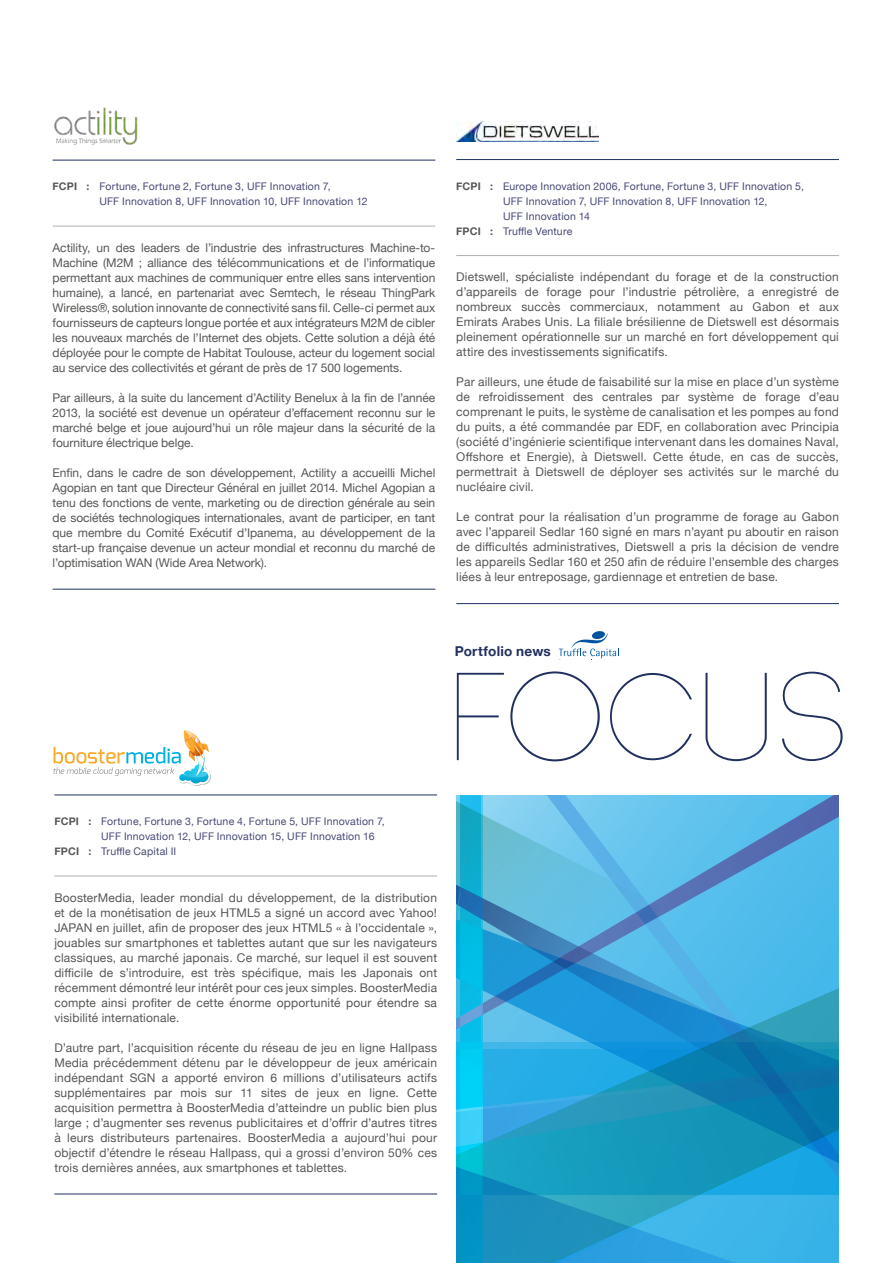
<style>
.page{position:relative;width:893px;height:1263px;background:#fff}
.page>*{position:absolute;margin:0;border:0;box-sizing:border-box;transform-origin:0 0}
.t1{font:300 124.95px "Code";letter-spacing:.03em;color:#21305f}
.t2{font:700 13.65px "Helvetica Neue";letter-spacing:.015em;color:#21305f}
.t3{font:12px/15px "Helvetica Neue";letter-spacing:.01em;color:#575756;text-align:justify}
.t4{font:10.5px/15px "Helvetica Neue";letter-spacing:.02em;color:#484a77}
.s1{font-weight:700;color:#575756}
</style>
<div class="page">
<svg style="left:559px;top:631px;width:60px;height:27px"></svg>
<hr style="left:53px;top:160px;width:382px;height:1px;background:#21305f">
<hr style="left:53px;top:226px;width:382px;height:1px;background:#b0b0b0">
<hr style="left:53px;top:589px;width:382px;height:1px;background:#21305f">
<img style="left:54px;top:107px;width:84px;height:38px">
<hr style="left:456px;top:159px;width:383px;height:1px;background:#21305f">
<hr style="left:456px;top:255px;width:383px;height:1px;background:#b0b0b0">
<hr style="left:456px;top:603px;width:383px;height:1px;background:#21305f">
<img style="left:457px;top:121px;width:142px;height:20px">
<svg style="left:53px;top:730px;width:158px;height:56px"></svg>
<hr style="left:54px;top:794px;width:383px;height:1px;background:#21305f">
<hr style="left:54px;top:875px;width:383px;height:1px;background:#b0b0b0">
<hr style="left:54px;top:1193px;width:383px;height:1px;background:#21305f">
<svg style="left:456px;top:796px;width:383px;height:309px"></svg>
<svg style="left:456px;top:1105px;width:383px;height:158px"></svg>
<p class="t4" style="left:99px;top:180px;width:270px;text-indent:-47px"><span class="s1">FCPI :</span> Fortune, Fortune 2, Fortune 3, UFF Innovation 7,<br>UFF Innovation 8, UFF Innovation 10, UFF Innovation 12</p>
<p class="t3" style="left:53px;top:241px;width:384px">Actility, un des leaders de l’industrie des infrastructures Machine-to-Machine (M2M ; alliance des télécommunications et de l’informatique permettant aux machines de communiquer entre elles sans intervention humaine), a lancé, en partenariat avec Semtech, le réseau ThingPark Wireless®, solution innovante de connectivité sans fil. Celle-ci permet aux fournisseurs de capteurs longue portée et aux intégrateurs M2M de cibler les nouveaux marchés de l’Internet des objets. Cette solution a déjà été déployée pour le compte de Habitat Toulouse, acteur du logement social au service des collectivités et gérant de près de 17 500 logements.</p>
<p class="t3" style="left:53px;top:391px;width:384px">Par ailleurs, à la suite du lancement d’Actility Benelux à la fin de l’année 2013, la société est devenue un opérateur d’effacement reconnu sur le marché belge et joue aujourd’hui un rôle majeur dans la sécurité de la fourniture électrique belge.</p>
<p class="t3" style="left:53px;top:466px;width:384px">Enfin, dans le cadre de son développement, Actility a accueilli Michel Agopian en tant que Directeur Général en juillet 2014. Michel Agopian a tenu des fonctions de vente, marketing ou de direction générale au sein de sociétés technologiques internationales, avant de participer, en tant que membre du Comité Exécutif d’Ipanema, au développement de la start-up française devenue un acteur mondial et reconnu du marché de l’optimisation WAN (Wide Area Network).</p>
<p class="t4" style="left:503px;top:179px;width:303px;text-indent:-47px"><span class="s1">FCPI :</span> Europe Innovation 2006, Fortune, Fortune 3, UFF Innovation 5,<br>UFF Innovation 7, UFF Innovation 8, UFF Innovation 12,<br>UFF Innovation 14</p>
<p class="t4" style="left:456px;top:224px;width:118px"><span class="s1">FPCI :</span> Truffle Venture</p>
<p class="t3" style="left:456px;top:270px;width:384px">Dietswell, spécialiste indépendant du forage et de la construction d’appareils de forage pour l’industrie pétrolière, a enregistré de nombreux succès commerciaux, notamment au Gabon et aux Emirats Arabes Unis. La filiale brésilienne de Dietswell est désormais pleinement opérationnelle sur un marché en fort développement qui attire des investissements significatifs.</p>
<p class="t3" style="left:456px;top:375px;width:384px">Par ailleurs, une étude de faisabilité sur la mise en place d’un système de refroidissement des centrales par système de forage d’eau comprenant le puits, le système de canalisation et les pompes au fond du puits, a été commandée par EDF, en collaboration avec Principia (société d’ingénierie scientifique intervenant dans les domaines Naval, Offshore et Energie), à Dietswell. Cette étude, en cas de succès, permettrait à Dietswell de déployer ses activités sur le marché du nucléaire civil.</p>
<p class="t3" style="left:456px;top:510px;width:384px">Le contrat pour la réalisation d’un programme de forage au Gabon avec l’appareil Sedlar 160 signé en mars n’ayant pu aboutir en raison de difficultés administratives, Dietswell a pris la décision de vendre les appareils Sedlar 160 et 250 afin de réduire l’ensemble des charges liées à leur entreposage, gardiennage et entretien de base.</p>
<p class="t2" style="left:455px;top:640px;width:98px">Portfolio news</p>
<p class="t1" style="left:451px;top:655px;width:397px">FOCUS</p>
<p class="t4" style="left:101px;top:815px;width:285px;text-indent:-47px"><span class="s1">FCPI :</span> Fortune, Fortune 3, Fortune 4, Fortune 5, UFF Innovation 7,<br>UFF Innovation 12, UFF Innovation 15, UFF Innovation 16</p>
<p class="t4" style="left:54px;top:845px;width:123px"><span class="s1">FPCI :</span> Truffle Capital II</p>
<p class="t3" style="left:54px;top:891px;width:384px">BoosterMedia, leader mondial du développement, de la distribution et de la monétisation de jeux HTML5 a signé un accord avec Yahoo!<br>JAPAN en juillet, afin de proposer des jeux HTML5 « à l’occidentale », jouables sur smartphones et tablettes autant que sur les navigateurs classiques, au marché japonais. Ce marché, sur lequel il est souvent difficile de s’introduire, est très spécifique, mais les Japonais ont récemment démontré leur intérêt pour ces jeux simples. BoosterMedia compte ainsi profiter de cette énorme opportunité pour étendre sa visibilité internationale.</p>
<p class="t3" style="left:54px;top:1041px;width:384px">D’autre part, l’acquisition récente du réseau de jeu en ligne Hallpass Media précédemment détenu par le développeur de jeux américain indépendant SGN a apporté environ 6 millions d’utilisateurs actifs supplémentaires par mois sur 11 sites de jeux en ligne. Cette acquisition permettra à BoosterMedia d’atteindre un public bien plus large ; d’augmenter ses revenus publicitaires et d’offrir d’autres titres à leurs distributeurs partenaires. BoosterMedia a aujourd’hui pour objectif d’étendre le réseau Hallpass, qui a grossi d’environ 50% ces trois dernières années, aux smartphones et tablettes.</p>
</div>
